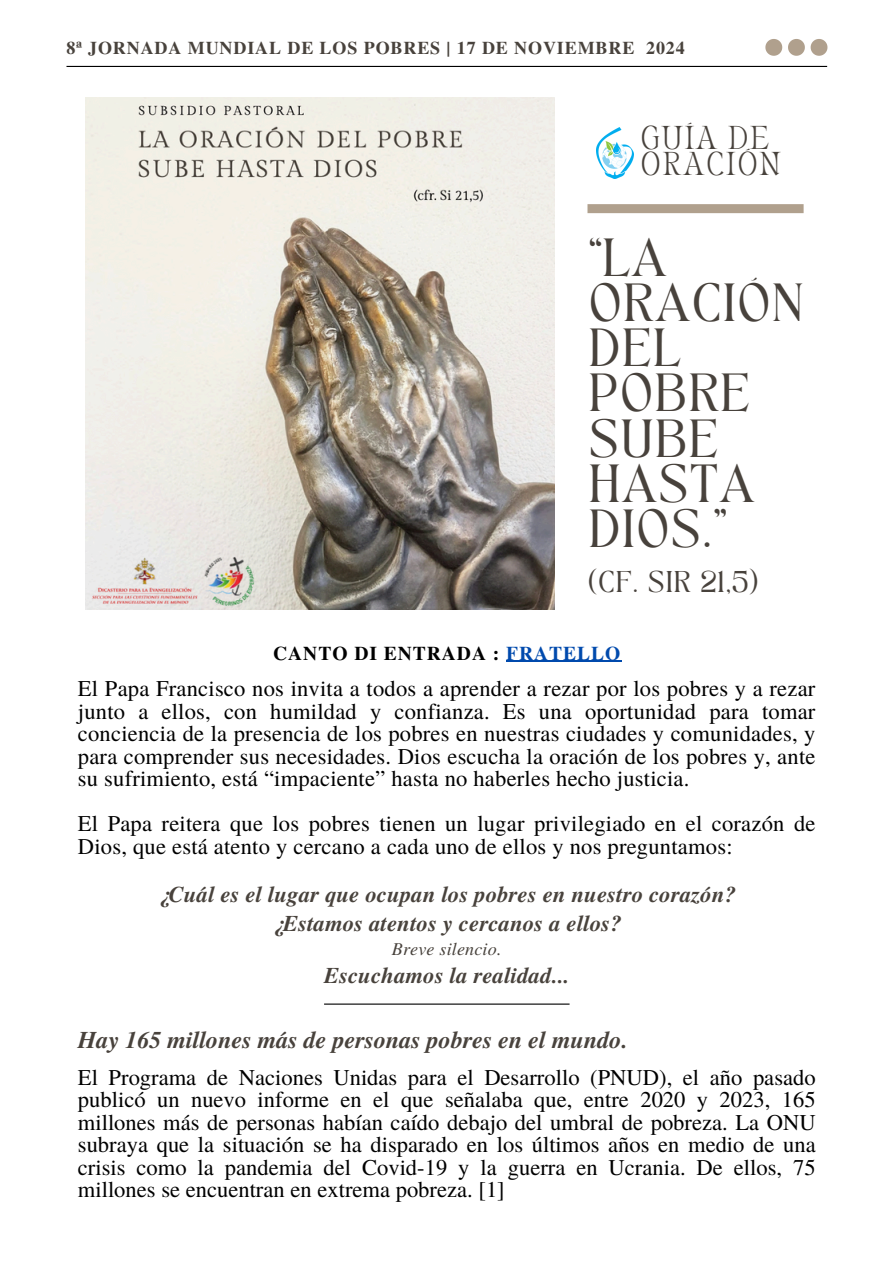
<style>
.page{position:relative;width:894px;height:1264px;background:#fff}
.page>*{position:absolute;margin:0;border:0;box-sizing:border-box;transform-origin:0 0}
.t1{font:37.5px/45px "TAN Angleton";letter-spacing:.005em;color:#48423c}
.t2{font:33px/25.8px "TAN VIVRELIBRE Regular";letter-spacing:.03em;color:#48423c}
.t3{font:italic 700 24px "Te X Gyre Termes";color:#48423c}
.t4{font:22.5px/22.5px "Te X Gyre Termes";letter-spacing:.01em;color:#000;text-align:justify}
.t5{font:italic 700 22.5px/29.2px "Te X Gyre Termes";letter-spacing:.01em;color:#48423c;text-align:center}
.t6{font:21px "TAN Angleton";letter-spacing:.015em;color:#48423c}
.t7{font:700 19.5px "Te X Gyre Termes";letter-spacing:.05em;color:#000}
.t8{font:700 18px "Te X Gyre Termes";letter-spacing:.05em;color:#48423c}
.t9{font:italic 18px "Te X Gyre Termes";letter-spacing:.01em;color:#48423c}
.s1{color:#004aad}
</style>
<div class="page">
<hr style="left:66px;top:66px;width:760px;height:1px;background:#000">
<hr style="left:324px;top:1003px;width:245px;height:1px;background:#000">
<img style="left:86px;top:98px;width:468px;height:512px">
<div style="left:587px;top:204px;width:216px;height:9px;background:#b0a08d"></div>
<img style="left:596px;top:128px;width:37px;height:50px">
<svg style="left:765px;top:39px;width:39px;height:17px"></svg>
<svg style="left:810px;top:39px;width:17px;height:17px"></svg>
<hr style="left:506px;top:660px;width:115px;height:1px;background:#004aad">
<h4 class="t8" style="left:66px;top:33px;width:619px">8ª JORNADA MUNDIAL DE LOS POBRES | 17 DE NOVIEMBRE 2024</h4>
<h4 class="t2" style="left:640px;top:130px;width:142px">GUÍA DE<br>ORACIÓN</h4>
<p class="t1" style="left:588px;top:242px;width:217px">“LA<br>ORACIÓN<br>DEL<br>POBRE<br>SUBE<br>HASTA<br>DIOS."</p>
<p class="t6" style="left:588px;top:570px;width:172px">(CF. SIR 21,5)</p>
<h1 class="t7" style="left:273px;top:637px;width:349px">CANTO DI ENTRADA : <span class="s1">FRATELLO</span></h1>
<p class="t4" style="left:78px;top:676px;width:738px">El Papa Francisco nos invita a todos a aprender a rezar por los pobres y a rezar junto a ellos, con humildad y confianza. Es una oportunidad para tomar conciencia de la presencia de los pobres en nuestras ciudades y comunidades, y para comprender sus necesidades. Dios escucha la oración de los pobres y, ante su sufrimiento, está “impaciente” hasta no haberles hecho justicia.</p>
<p class="t4" style="left:78px;top:811px;width:738px">El Papa reitera que los pobres tienen un lugar privilegiado en el corazón de<br>Dios, que está atento y cercano a cada uno de ellos y nos preguntamos:</p>
<h2 class="t5" style="left:157px;top:878px;width:580px">¿Cuál es el lugar que ocupan los pobres en nuestro corazón? ¿Estamos atentos y cercanos a ellos?</h2>
<h2 class="t9" style="left:392px;top:935px;width:111px">Breve silencio.</h2>
<h2 class="t5" style="left:324px;top:959px;width:246px">Escuchamos la realidad...</h2>
<h6 class="t3" style="left:78px;top:1021px;width:551px">Hay 165 millones más de personas pobres en el mundo.</h6>
<h5 class="t4" style="left:78px;top:1064px;width:739px">El Programa de Naciones Unidas para el Desarrollo (PNUD), el año pasado publicó un nuevo informe en el que señalaba que, entre 2020 y 2023, 165 millones más de personas habían caído debajo del umbral de pobreza. La ONU subraya que la situación se ha disparado en los últimos años en medio de una crisis como la pandemia del Covid-19 y la guerra en Ucrania. De ellos, 75 millones se encuentran en extrema pobreza. [1]</h5>
</div>
